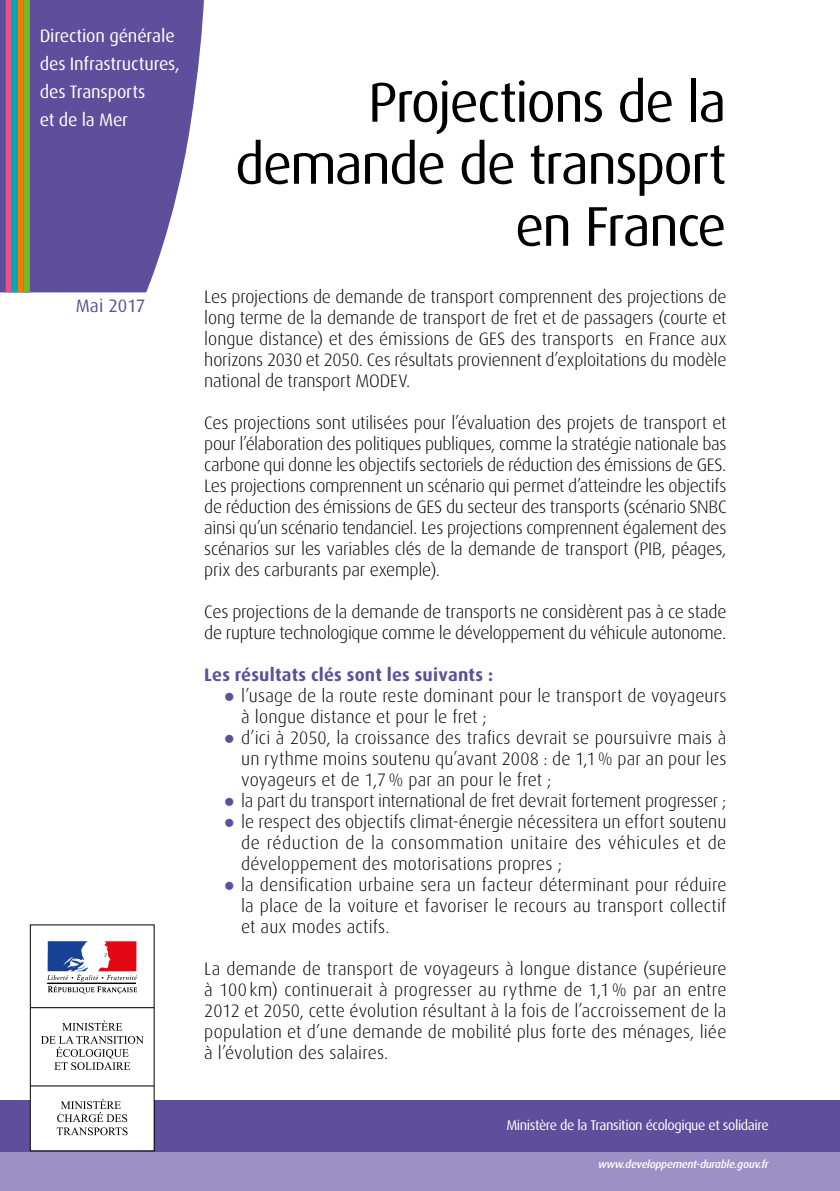
<style>
.page{position:relative;width:840px;height:1191px;background:#fff}
.page>*{position:absolute;margin:0;border:0;box-sizing:border-box;transform-origin:0 0}
.t1{font:56px/62px "Dax OT";letter-spacing:-.035em;color:#000;text-align:right}
.t2{font:300 18px/21px "Dax OT";letter-spacing:.005em;color:#000;text-align:justify}
.t3{font:300 18px/21px "Dax OT";letter-spacing:-.015em;color:#000}
.t4{font:18px/28px "Dax OT";letter-spacing:-.01em;color:#fff}
.t5{font:700 18px "Dax OT";letter-spacing:.01em;color:#5e4f9c}
.t6{font:18px "Dax OT";letter-spacing:-.01em;color:#5e4f9c}
.t7{font:14px "Dax OT";letter-spacing:-.03em;color:#fff}
.t8{font:italic 500 11px "Dax OT";letter-spacing:-.025em;color:#fff}
</style>
<div class="page">
<svg style="left:0;top:0;width:204px;height:292px;background:#7163a7"></svg>
<div style="left:0;top:1151px;width:839px;height:40px;background:#9c91c5"></div>
<div style="left:6px;top:0;width:6px;height:292px;background:#ea5284"></div>
<div style="left:12px;top:0;width:6px;height:292px;background:#00a9b9"></div>
<div style="left:18px;top:0;width:6px;height:292px;background:#ef7d00"></div>
<div style="left:24px;top:0;width:6px;height:292px;background:#76b82a"></div>
<div style="left:0;top:1100px;width:839px;height:51px;background:#5e4f9c"></div>
<div style="left:30px;top:925px;width:124px;height:225px;background:#fff"></div>
<div style="left:30px;top:924px;width:124px;height:227px;border:1px solid #000"></div>
<svg style="left:47px;top:941px;width:90px;height:52px"></svg>
<hr style="left:30px;top:1007px;width:124px;height:1px;background:#000">
<hr style="left:30px;top:1085px;width:124px;height:1px;background:#000">
<svg style="left:62px;top:1020px;width:60px;height:10px"></svg>
<svg style="left:41px;top:1036px;width:103px;height:34px"></svg>
<svg style="left:57px;top:1098px;width:70px;height:37px"></svg>
<p class="t4" style="left:40px;top:22px;width:142px">Direction générale des Infrastructures, des Transports<br>et de la Mer</p>
<h1 class="t1" style="left:235px;top:72px;width:492px">Projections de la demande de transport en France</h1>
<p class="t6" style="left:76px;top:295px;width:71px">Mai 2017</p>
<p class="t2" style="left:204px;top:286px;width:523px">Les projections de demande de transport comprennent des projections de long terme de la demande de transport de fret et de passagers (courte et longue distance) et des émissions de GES des transports en France aux horizons 2030 et 2050. Ces résultats proviennent d’exploitations du modèle national de transport MODEV.</p>
<p class="t2" style="left:204px;top:413px;width:523px">Ces projections sont utilisées pour l’évaluation des projets de transport et pour l’élaboration des politiques publiques, comme la stratégie nationale bas carbone qui donne les objectifs sectoriels de réduction des émissions de GES.<br>Les projections comprennent un scénario qui permet d’atteindre les objectifs de réduction des émissions de GES du secteur des transports (scénario SNBC ainsi qu’un scénario tendanciel. Les projections comprennent également des scénarios sur les variables clés de la demande de transport (PIB, péages, prix des carburants par exemple).</p>
<p class="t3" style="left:204px;top:602px;width:523px">Ces projections de la demande de transports ne considèrent pas à ce stade de rupture technologique comme le développement du véhicule autonome.</p>
<p class="t5" style="left:204px;top:665px;width:290px">Les résultats clés sont les suivants :</p>
<p class="t2" style="left:241px;top:685px;width:486px;text-align:left">l’usage de la route reste dominant pour le transport de voyageurs à longue distance et pour le fret ;<br>d’ici à 2050, la croissance des trafics devrait se poursuivre mais à un rythme moins soutenu qu’avant 2008 : de 1,1% par an pour les voyageurs et de 1,7% par an pour le fret ;<br>la part du transport international de fret devrait fortement progresser ; le respect des objectifs climat-énergie nécessitera un effort soutenu de réduction de la consommation unitaire des véhicules et de développement des motorisations propres ;<br>la densification urbaine sera un facteur déterminant pour réduire la place de la voiture et favoriser le recours au transport collectif et aux modes actifs.</p>
<p class="t2" style="left:204px;top:958px;width:523px">La demande de transport de voyageurs à longue distance (supérieure à 100 km) continuerait à progresser au rythme de 1,1% par an entre 2012 et 2050, cette évolution résultant à la fois de l’accroissement de la population et d’une demande de mobilité plus forte des ménages, liée à l’évolution des salaires.</p>
<p class="t7" style="left:506px;top:1117px;width:263px">Ministère de la Transition écologique et solidaire</p>
<p class="t8" style="left:597px;top:1158px;width:172px">www.developpement-durable.gouv.fr</p>
</div>
